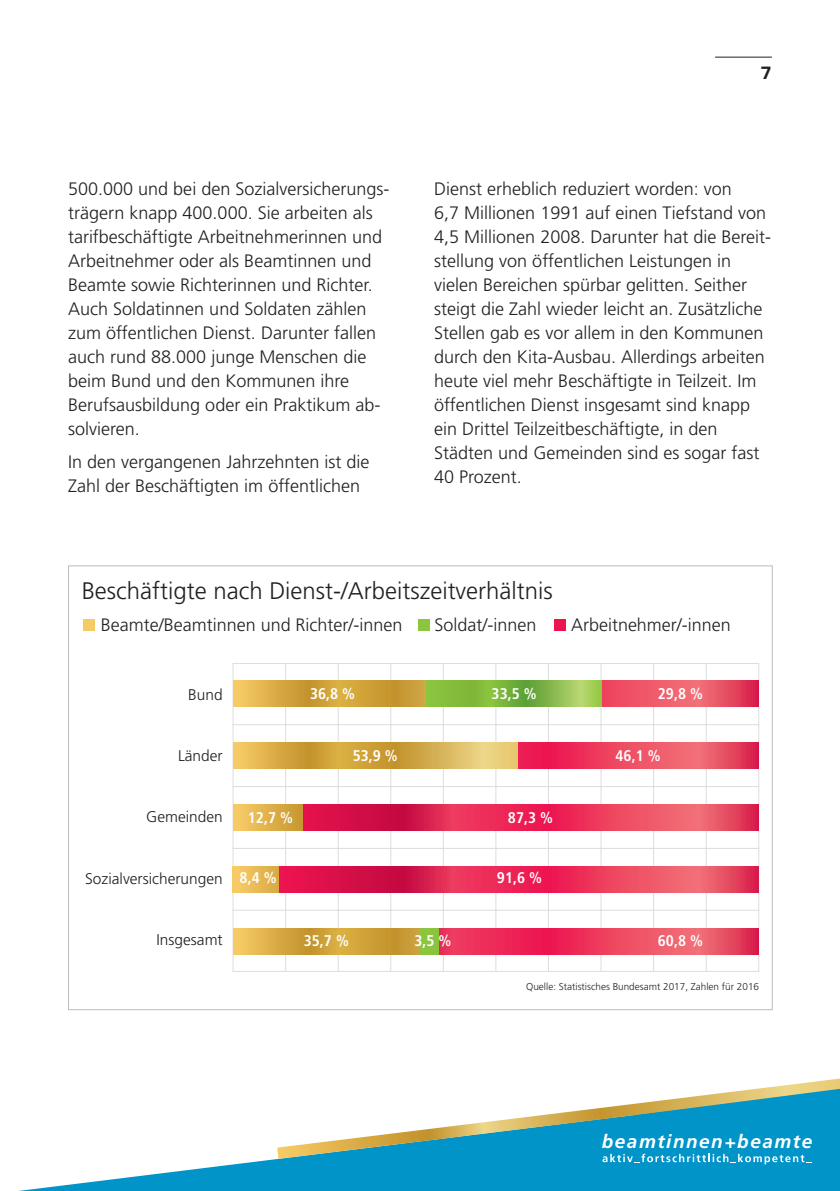
<style>
.page{position:relative;width:840px;height:1191px;background:#fff}
.page>*{position:absolute;margin:0;border:0;box-sizing:border-box;transform-origin:0 0}
.t1{font:300 24px "Frutiger LT Pro";color:#231f20}
.t2{font:italic 700 19px "Frutiger LT Pro";letter-spacing:.08em;color:#fff}
.t3{font:300 18px/24px "Frutiger LT Pro";color:#231f20}
.t4{font:18px "CP Mono verdi Bold 2";color:#231f20}
.t5{font:700 condensed 15.4px "Frutiger LT Pro";color:#fff}
.t6{font:300 15.4px "Frutiger LT Pro";color:#231f20}
.t7{font:300 10px "Frutiger LT Pro";color:#231f20}
</style>
<div class="page">
<hr style="left:714px;top:57px;width:57px;height:1px;background:#231f20">
<svg style="left:18px;top:1158px;width:381px;height:33px;fill:#0094c8"></svg>
<svg style="left:277px;top:1078px;width:562px;height:80px"></svg>
<svg style="left:399px;top:1086px;width:440px;height:105px"></svg>
<div style="left:596px;top:1132px;width:220px;height:17px;background:#0094c8"></div>
<hr style="left:232px;top:663px;width:1px;height:308px;background:#dcdddf">
<hr style="left:285px;top:663px;width:1px;height:308px;background:#dcdddf">
<hr style="left:337px;top:663px;width:1px;height:308px;background:#dcdddf">
<hr style="left:390px;top:663px;width:1px;height:308px;background:#dcdddf">
<hr style="left:442px;top:663px;width:1px;height:308px;background:#dcdddf">
<hr style="left:495px;top:663px;width:1px;height:308px;background:#dcdddf">
<hr style="left:547px;top:663px;width:1px;height:308px;background:#dcdddf">
<hr style="left:600px;top:663px;width:1px;height:308px;background:#dcdddf">
<hr style="left:652px;top:663px;width:1px;height:308px;background:#dcdddf">
<hr style="left:705px;top:663px;width:1px;height:308px;background:#dcdddf">
<hr style="left:757px;top:663px;width:1px;height:308px;background:#dcdddf">
<hr style="left:232px;top:971px;width:526px;height:1px;background:#dcdddf">
<hr style="left:232px;top:909px;width:526px;height:1px;background:#dcdddf">
<hr style="left:232px;top:848px;width:526px;height:1px;background:#dcdddf">
<hr style="left:232px;top:786px;width:526px;height:1px;background:#dcdddf">
<hr style="left:232px;top:724px;width:526px;height:1px;background:#dcdddf">
<hr style="left:232px;top:663px;width:526px;height:1px;background:#dcdddf">
<svg style="left:233px;top:681px;width:193px;height:25px;background:#d4a63f"></svg>
<svg style="left:601px;top:681px;width:157px;height:25px;background:#eb5366"></svg>
<svg style="left:517px;top:742px;width:241px;height:26px;background:#ec4260"></svg>
<svg style="left:426px;top:681px;width:175px;height:25px;background:#86bc46"></svg>
<div style="left:419px;top:928px;width:20px;height:26px;background:#8bc53e"></div>
<svg style="left:233px;top:742px;width:284px;height:26px;background:#d8b04e"></svg>
<svg style="left:302px;top:804px;width:456px;height:26px;background:#e43058"></svg>
<div style="left:233px;top:804px;width:69px;height:26px;background:linear-gradient(to right,#f9ce69,#c79730)"></div>
<svg style="left:279px;top:866px;width:479px;height:26px;background:#e52e57"></svg>
<div style="left:232px;top:866px;width:47px;height:26px;background:linear-gradient(to right,#face69,#d9a944)"></div>
<svg style="left:233px;top:928px;width:186px;height:26px;background:#d4a63e"></svg>
<svg style="left:439px;top:928px;width:319px;height:26px;background:#ec3d5f"></svg>
<div style="left:84px;top:619px;width:11px;height:11px;background:#f6cb65"></div>
<div style="left:418px;top:619px;width:11px;height:11px;background:#8bc63e"></div>
<div style="left:554px;top:619px;width:11px;height:11px;background:#ed1450"></div>
<p class="t3" style="left:68px;top:177px;width:323px">500.000 und bei den Sozialversicherungs&shy;trägern knapp 400.000. Sie arbeiten als tarifbeschäftigte Arbeitnehmerinnen und Arbeitnehmer oder als Beamtinnen und Beamte sowie Richterinnen und Richter.<br>Auch Soldatinnen und Soldaten zählen zum öffentlichen Dienst. Darunter fallen auch rund 88.000 junge Menschen die beim Bund und den Kommunen ihre Berufsausbildung oder ein Praktikum ab&shy;solvieren.</p>
<p class="t3" style="left:68px;top:449px;width:303px">In den vergangenen Jahrzehnten ist die<br>Zahl der Beschäftigten im öffentlichen</p>
<p class="t4" style="left:759px;top:62px;width:13px">7</p>
<p class="t3" style="left:434px;top:177px;width:338px">Dienst erheblich reduziert worden: von<br>6,7 Millionen 1991 auf einen Tiefstand von 4,5 Millionen 2008. Darunter hat die Bereit&shy;stellung von öffentlichen Leistungen in vielen Bereichen spürbar gelitten. Seither steigt die Zahl wieder leicht an. Zusätzliche Stellen gab es vor allem in den Kommunen durch den Kita-Ausbau. Allerdings arbeiten heute viel mehr Beschäftigte in Teilzeit. Im öffentlichen Dienst insgesamt sind knapp ein Drittel Teilzeitbeschäftigte, in den Städten und Gemeinden sind es sogar fast 40 Prozent.</p>
<h1 class="t1" style="left:82px;top:577px;width:472px">Beschäftigte nach Dienst-/Arbeitszeitverhältnis</h1>
<p class="t3" style="left:101px;top:613px;width:303px">Beamte/Beamtinnen und Richter/-innen</p>
<p class="t3" style="left:434px;top:613px;width:103px">Soldat/-innen</p>
<p class="t3" style="left:570px;top:613px;width:161px">Arbeitnehmer/-innen</p>
<p class="t6" style="left:188px;top:685px;width:36px">Bund</p>
<p class="t5" style="left:310px;top:684px;width:47px">36,8 %</p>
<p class="t5" style="left:491px;top:684px;width:47px">33,5 %</p>
<p class="t5" style="left:657px;top:684px;width:47px">29,8 %</p>
<p class="t6" style="left:178px;top:747px;width:46px">Länder</p>
<p class="t5" style="left:352px;top:746px;width:47px">53,9 %</p>
<p class="t5" style="left:615px;top:746px;width:47px">46,1 %</p>
<p class="t6" style="left:146px;top:808px;width:78px">Gemeinden</p>
<p class="t5" style="left:248px;top:808px;width:47px">12,7 %</p>
<p class="t5" style="left:507px;top:808px;width:47px">87,3 %</p>
<p class="t6" style="left:85px;top:869px;width:139px">Sozialversicherungen</p>
<p class="t5" style="left:239px;top:868px;width:38px">8,4 %</p>
<p class="t5" style="left:496px;top:868px;width:47px">91,6 %</p>
<p class="t6" style="left:156px;top:931px;width:68px">Insgesamt</p>
<p class="t5" style="left:304px;top:931px;width:47px">35,7 %</p>
<p class="t5" style="left:414px;top:931px;width:38px">3,5 %</p>
<p class="t5" style="left:657px;top:931px;width:47px">60,8 %</p>
<p class="t7" style="left:526px;top:980px;width:234px">Quelle: Statistisches Bundesamt 2017, Zahlen für 2016</p>
<p class="t2" style="left:601px;top:1130px;width:212px">beamtinnen+beamte</p>
</div>
